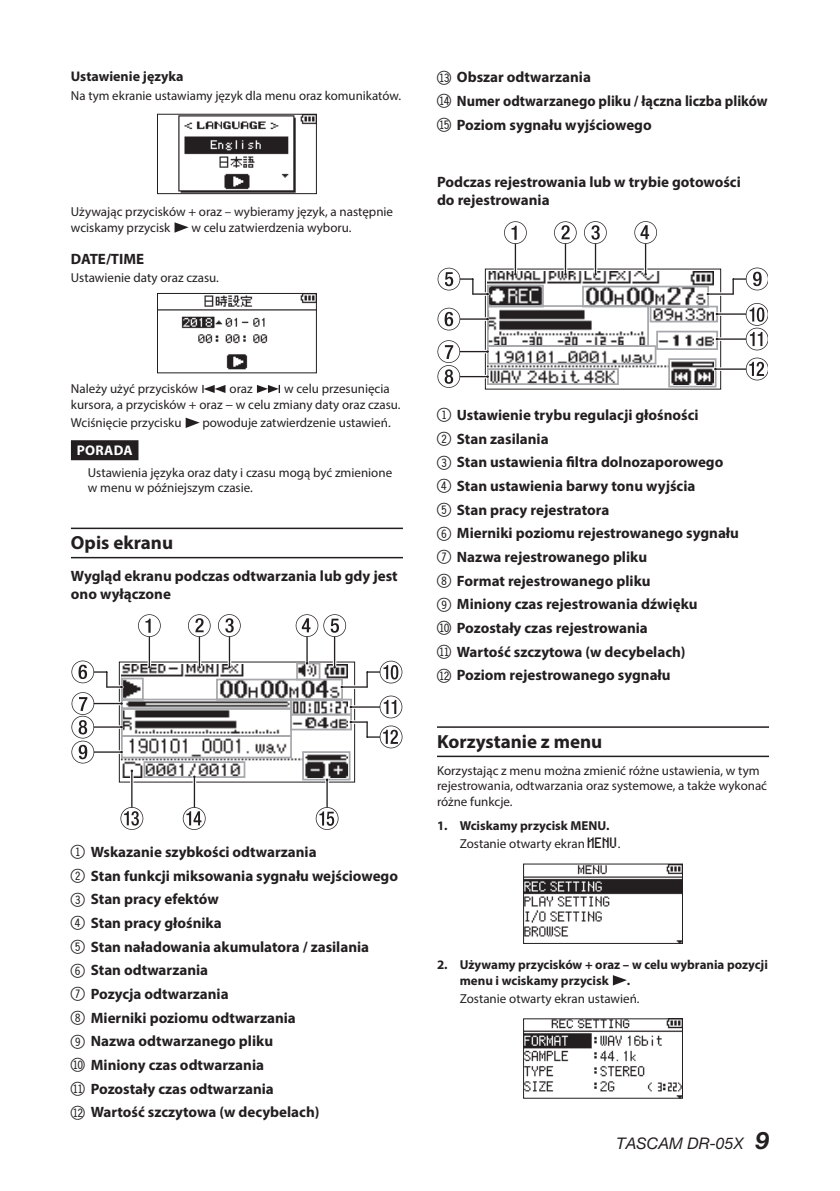
<style>
.page{position:relative;width:840px;height:1191px;background:#fff}
.page>*{position:absolute;margin:0;border:0;box-sizing:border-box;transform-origin:0 0}
.Nagłówek{font:700 19px "Myriad Pro";color:#231f20}
.t1{font:italic 16px "Helvetica Neue LT Pro";color:#231f20}
.pointext_bold{font:700 15px/18px "Myriad Pro";color:#231f20}
.pointext_bold-2{font:700 15px "Myriad Pro";color:#231f20;scale:.95 1}
.t2{font:700 14px "Myriad Pro";color:#231f20}
.NOTAtext{font:700 14px "Myriad Pro";letter-spacing:.02em;color:#fff}
.Bodytext{font:13px/15.6px "Myriad Pro";color:#231f20}
.Pointtext{font:700 13px/15.6px "Myriad Pro";color:#231f20}
.Podnota{font:13px/15.6px "Myriad Pro";color:#231f20}
.s1{font-family:"Double Digits Round";font-weight:400;font-size:18px}
.s2{font-family:"Pixel Mplus 10";font-size:15px}
.s3{font-weight:700;font-size:24px}
</style>
<div class="page">
<div style="left:71px;top:440px;width:67px;height:20px;background:#231f20"></div>
<hr style="left:71px;top:527px;width:332px;height:2px;background:#231f20">
<hr style="left:71px;top:557px;width:332px;height:1px;background:#231f20">
<svg style="left:174px;top:222px;width:14px;height:11px"></svg>
<svg style="left:202px;top:385px;width:23px;height:8px"></svg>
<svg style="left:257px;top:385px;width:23px;height:8px"></svg>
<svg style="left:185px;top:417px;width:14px;height:11px"></svg>
<img style="left:178px;top:116px;width:136px;height:76px">
<div style="left:157px;top:114px;width:159px;height:80px;border:1px solid #231f20"></div>
<img style="left:159px;top:295px;width:155px;height:75px">
<div style="left:157px;top:293px;width:159px;height:80px;border:1px solid #231f20"></div>
<svg style="left:71px;top:614px;width:331px;height:216px"></svg>
<svg style="left:504px;top:221px;width:22px;height:23px"></svg>
<svg style="left:554px;top:221px;width:22px;height:23px"></svg>
<svg style="left:584px;top:221px;width:22px;height:23px"></svg>
<svg style="left:634px;top:221px;width:22px;height:23px"></svg>
<svg style="left:745px;top:303px;width:22px;height:47px"></svg>
<svg style="left:745px;top:357px;width:22px;height:23px"></svg>
<svg style="left:732px;top:267px;width:35px;height:27px"></svg>
<hr style="left:513px;top:249px;width:4px;height:25px;background:#f5f5f5">
<hr style="left:514px;top:244px;width:2px;height:30px;background:#231f20">
<svg style="left:566px;top:249px;width:1px;height:19px"></svg>
<hr style="left:564px;top:244px;width:2px;height:30px;background:#231f20">
<svg style="left:596px;top:249px;width:1px;height:19px"></svg>
<hr style="left:594px;top:244px;width:2px;height:30px;background:#231f20">
<svg style="left:646px;top:249px;width:1px;height:19px"></svg>
<hr style="left:644px;top:244px;width:2px;height:30px;background:#231f20">
<hr style="left:716px;top:313px;width:29px;height:2px;background:#231f20">
<hr style="left:707px;top:293px;width:25px;height:2px;background:#231f20">
<hr style="left:716px;top:338px;width:29px;height:2px;background:#231f20">
<hr style="left:715px;top:368px;width:30px;height:2px;background:#231f20">
<svg style="left:437px;top:268px;width:281px;height:120px"></svg>
<hr style="left:437px;top:726px;width:331px;height:2px;background:#231f20">
<hr style="left:437px;top:755px;width:331px;height:2px;background:#231f20">
<svg style="left:612px;top:975px;width:14px;height:10px"></svg>
<img style="left:525px;top:865px;width:155px;height:76px">
<img style="left:525px;top:1020px;width:155px;height:76px">
<div style="left:523px;top:1018px;width:159px;height:80px;border:1px solid #231f20"></div>
<p class="t2" style="left:71px;top:68px;width:114px">Ustawienie języka</p>
<p class="Bodytext" style="left:71px;top:87px;width:331px">Na tym ekranie ustawiamy język dla menu oraz komunikatów.</p>
<p class="Bodytext" style="left:71px;top:204px;width:323px">Używając przycisków + oraz – wybieramy język, a następnie wciskamy przycisk</p>
<p class="Bodytext" style="left:191px;top:219px;width:161px">w celu zatwierdzenia wyboru.</p>
<p class="pointext_bold" style="left:71px;top:249px;width:75px">DATE/TIME</p>
<p class="Bodytext" style="left:71px;top:270px;width:149px">Ustawienie daty oraz czasu.</p>
<p class="pointext_bold" style="left:437px;top:68px;width:155px"><span class="s1">BO</span> Obszar odtwarzania</p>
<p class="pointext_bold-2" style="left:437px;top:91px;width:349px"><span class="s1">BP</span> Numer odtwarzanego pliku / łączna liczba plików</p>
<p class="pointext_bold" style="left:437px;top:115px;width:216px"><span class="s1">BQ</span> Poziom sygnału wyjściowego</p>
<p class="pointext_bold" style="left:437px;top:172px;width:305px">Podczas rejestrowania lub w trybie gotowości do rejestrowania</p>
<p class="Bodytext" style="left:71px;top:381px;width:331px;text-indent:213px">w celu przesunięcia kursora, a przycisków + oraz − w celu zmiany daty oraz czasu.</p>
<p class="Bodytext" style="left:71px;top:415px;width:112px">Wciśnięcie przycisku</p>
<p class="Bodytext" style="left:202px;top:415px;width:190px">powoduje zatwierdzenie ustawień.</p>
<p class="NOTAtext" style="left:77px;top:441px;width:57px">PORADA</p>
<p class="Podnota" style="left:88px;top:464px;width:305px">Ustawienia języka oraz daty i czasu mogą być zmienione w menu w późniejszym czasie.</p>
<p class="Bodytext" style="left:71px;top:381px;width:129px">Należy użyć przycisków</p>
<p class="Bodytext" style="left:229px;top:381px;width:25px">oraz</p>
<p class="Nagłówek" style="left:71px;top:530px;width:104px">Opis ekranu</p>
<p class="pointext_bold" style="left:71px;top:566px;width:328px">Wygląd ekranu podczas odtwarzania lub gdy jest ono wyłączone</p>
<p class="pointext_bold" style="left:71px;top:842px;width:247px"><span class="s1">1</span> Wskazanie szybkości odtwarzania</p>
<p class="pointext_bold" style="left:71px;top:866px;width:328px"><span class="s1">2</span> Stan funkcji miksowania sygnału wejściowego</p>
<p class="pointext_bold" style="left:71px;top:889px;width:149px"><span class="s1">3</span> Stan pracy efektów</p>
<p class="pointext_bold" style="left:71px;top:913px;width:152px"><span class="s1">4</span> Stan pracy głośnika</p>
<p class="pointext_bold" style="left:71px;top:937px;width:299px"><span class="s1">5</span> Stan naładowania akumulatora / zasilania</p>
<p class="pointext_bold" style="left:71px;top:960px;width:139px"><span class="s1">6</span> Stan odtwarzania</p>
<p class="pointext_bold" style="left:71px;top:984px;width:159px"><span class="s1">7</span> Pozycja odtwarzania</p>
<p class="pointext_bold" style="left:71px;top:1008px;width:226px"><span class="s1">8</span> Mierniki poziomu odtwarzania</p>
<p class="pointext_bold" style="left:71px;top:1031px;width:203px"><span class="s1">9</span> Nazwa odtwarzanego pliku</p>
<p class="pointext_bold" style="left:71px;top:1055px;width:194px"><span class="s1">BL</span> Miniony czas odtwarzania</p>
<p class="pointext_bold" style="left:71px;top:1079px;width:204px"><span class="s1">BM</span> Pozostały czas odtwarzania</p>
<p class="pointext_bold" style="left:71px;top:1102px;width:250px"><span class="s1">BN</span> Wartość szczytowa (w decybelach)</p>
<p class="pointext_bold" style="left:437px;top:405px;width:263px"><span class="s1">1</span> Ustawienie trybu regulacji głośności</p>
<p class="pointext_bold" style="left:437px;top:429px;width:113px"><span class="s1">2</span> Stan zasilania</p>
<p class="pointext_bold" style="left:437px;top:453px;width:288px"><span class="s1">3</span> Stan ustawienia filtra dolnozaporowego</p>
<p class="pointext_bold" style="left:437px;top:476px;width:260px"><span class="s1">4</span> Stan ustawienia barwy tonu wyjścia</p>
<p class="pointext_bold" style="left:437px;top:500px;width:174px"><span class="s1">5</span> Stan pracy rejestratora</p>
<p class="pointext_bold" style="left:437px;top:524px;width:303px"><span class="s1">6</span> Mierniki poziomu rejestrowanego sygnału</p>
<p class="pointext_bold" style="left:437px;top:547px;width:211px"><span class="s1">7</span> Nazwa rejestrowanego pliku</p>
<p class="pointext_bold" style="left:437px;top:571px;width:215px"><span class="s1">8</span> Format rejestrowanego pliku</p>
<p class="pointext_bold" style="left:437px;top:595px;width:262px"><span class="s1">9</span> Miniony czas rejestrowania dźwięku</p>
<p class="pointext_bold" style="left:437px;top:618px;width:212px"><span class="s1">BL</span> Pozostały czas rejestrowania</p>
<p class="pointext_bold" style="left:437px;top:642px;width:250px"><span class="s1">BM</span> Wartość szczytowa (w decybelach)</p>
<p class="pointext_bold" style="left:437px;top:666px;width:235px"><span class="s1">BN</span> Poziom rejestrowanego sygnału</p>
<p class="Nagłówek" style="left:437px;top:729px;width:167px">Korzystanie z menu</p>
<p class="Bodytext" style="left:437px;top:762px;width:331px">Korzystając z menu można zmienić różne ustawienia, w tym rejestrowania, odtwarzania oraz systemowe, a także wykonać różne funkcje.</p>
<p class="Pointtext" style="left:437px;top:817px;width:174px">1. Wciskamy przycisk MENU.</p>
<p class="Bodytext" style="left:459px;top:836px;width:162px">Zostanie otwarty ekran <span class="s2">MENU</span>.</p>
<p class="Pointtext" style="left:459px;top:956px;width:309px;text-indent:-23px">2. Używamy przycisków + oraz – w celu wybrania pozycji menu i wciskamy przycisk</p>
<p class="Pointtext" style="left:626px;top:972px;width:5px">.</p>
<p class="Bodytext" style="left:459px;top:990px;width:181px">Zostanie otwarty ekran ustawień.</p>
<p class="t1" style="left:616px;top:1133px;width:154px">TASCAM DR-05X <span class="s3">9</span></p>
</div>
